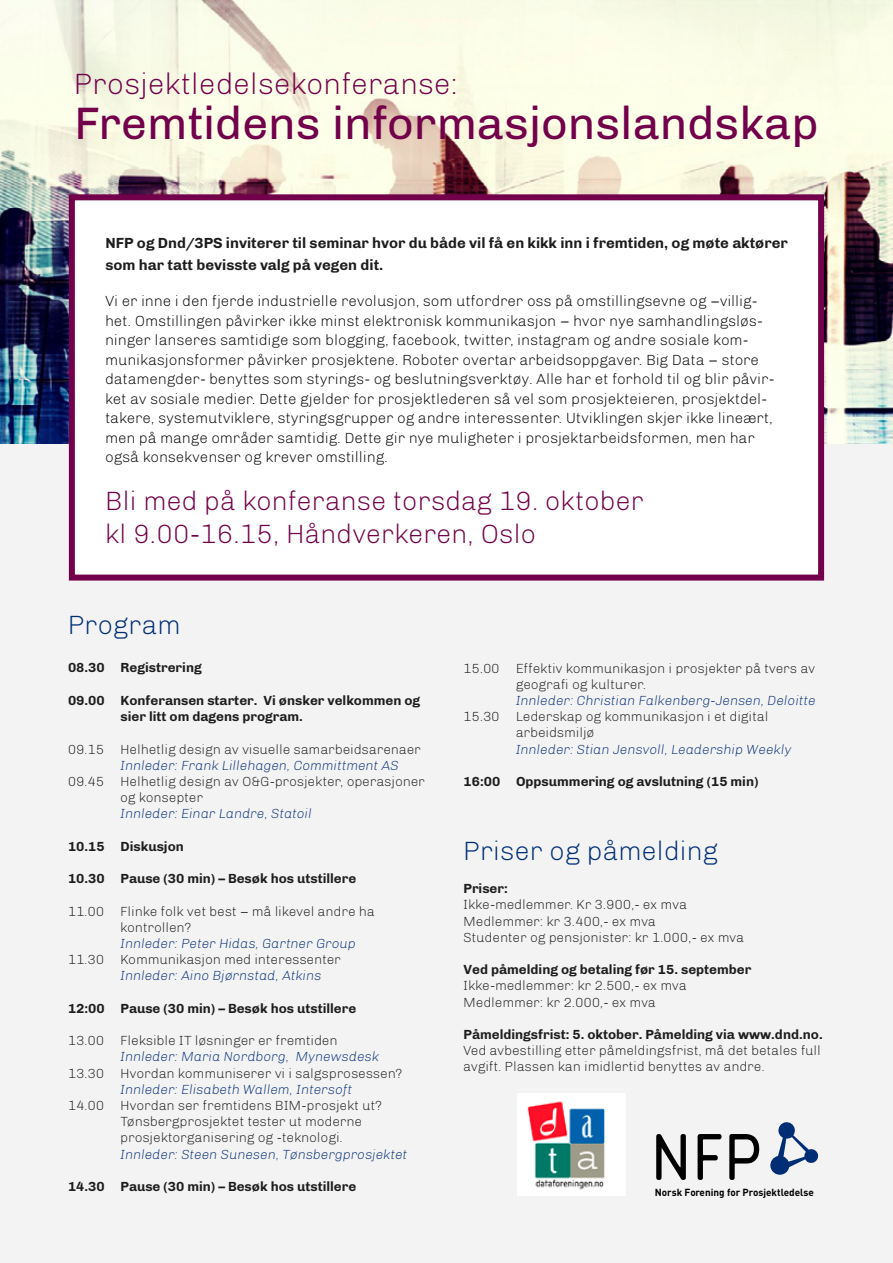
<style>
.page{position:relative;width:893px;height:1263px;background:#fff}
.page>*{position:absolute;margin:0;border:0;box-sizing:border-box;transform-origin:0 0}
.t1{font:46.5px "Chivo";color:#72004a}
.t2{font:300 30px "Chivo";color:#72004a}
.t3{font:300 27px/32.4px "Chivo";color:#72004a}
.t4{font:300 27px "Chivo";color:#002e75}
.t5{font:300 15px/19.5px "Chivo";color:#000}
.t6{font:700 15px/21.6px "Chivo";color:#1d1d1d}
.t7{font:300 13.5px/16.2px "Chivo";color:#1d1d1d}
.t8{font:700 13.5px/16.2px "Chivo";color:#1d1d1d}
.t9{font:italic 300 13.5px "Chivo";color:#0b347a}
.t10{font:700 10.2px "DIN";color:#000}
</style>
<div class="page">
<img style="left:0;top:0;width:893px;height:444px">
<div style="left:0;top:444px;width:893px;height:819px;background:#f3f3f3"></div>
<svg style="left:656px;top:1134px;width:30px;height:46px"></svg>
<svg style="left:697px;top:1134px;width:24px;height:46px"></svg>
<svg style="left:729px;top:1134px;width:30px;height:46px"></svg>
<svg style="left:770px;top:1122px;width:49px;height:53px"></svg>
<div style="left:69px;top:194px;width:755px;height:386px;background:#fff;border:6px solid #72004a"></div>
<img style="left:517px;top:1094px;width:108px;height:102px">
<h2 class="t2" style="left:74px;top:67px;width:386px">Prosjektledelsekonferanse:</h2>
<h1 class="t1" style="left:74px;top:96px;width:746px">Fremtidens informasjonslandskap</h1>
<p class="t6" style="left:105px;top:232px;width:684px">NFP og Dnd/3PS inviterer til seminar hvor du både vil få en kikk inn i fremtiden, og møte aktører som har tatt bevisste valg på vegen dit.</p>
<p class="t5" style="left:105px;top:292px;width:671px">Vi er inne i den fjerde industrielle revolusjon, som utfordrer oss på omstillingsevne og –villig&shy;het. Omstillingen påvirker ikke minst elektronisk kommunikasjon – hvor nye samhandlingsløs&shy;ninger lanseres samtidige som blogging, facebook, twitter, instagram og andre sosiale kom&shy;munikasjonsformer påvirker prosjektene. Roboter overtar arbeidsoppgaver. Big Data – store datamengder- benyttes som styrings- og beslutningsverktøy. Alle har et forhold til og blir påvir&shy;ket av sosiale medier. Dette gjelder for prosjektlederen så vel som prosjekteieren, prosjektdel&shy;takere, systemutviklere, styringsgrupper og andre interessenter. Utviklingen skjer ikke lineært, men på mange områder samtidig. Dette gir nye muligheter i prosjektarbeidsformen, men har også konsekvenser og krever omstilling.</p>
<h3 class="t3" style="left:105px;top:485px;width:540px">Bli med på konferanse torsdag 19. oktober kl 9.00-16.15, Håndverkeren, Oslo</h3>
<h3 class="t4" style="left:68px;top:609px;width:115px">Program</h3>
<p class="t8" style="left:68px;top:660px;width:135px">08.30 Registrering</p>
<p class="t8" style="left:121px;top:692px;width:301px;text-indent:-53px">09.00 Konferansen starter. Vi ønsker velkommen og sier litt om dagens program.</p>
<p class="t7" style="left:68px;top:741px;width:355px">09.15 Helhetlig design av visuelle samarbeidsarenaer</p>
<p class="t9" style="left:121px;top:757px;width:280px">Innleder: Frank Lillehagen, Committment AS</p>
<p class="t7" style="left:121px;top:773px;width:306px;text-indent:-53px">09.45 Helhetlig design av O&amp;G-prosjekter, operasjoner og konsepter</p>
<p class="t9" style="left:121px;top:806px;width:193px">Innleder: Einar Landre, Statoil</p>
<p class="t8" style="left:68px;top:838px;width:117px">10.15 Diskusjon</p>
<p class="t8" style="left:68px;top:870px;width:290px">10.30 Pause (30 min) – Besøk hos utstillere</p>
<p class="t7" style="left:121px;top:903px;width:256px;text-indent:-53px">11.00 Flinke folk vet best – må likevel andre ha kontrollen?</p>
<p class="t9" style="left:121px;top:935px;width:237px">Innleder: Peter Hidas, Gartner Group</p>
<p class="t7" style="left:68px;top:951px;width:275px">11.30 Kommunikasjon med interessenter</p>
<p class="t9" style="left:121px;top:968px;width:203px">Innleder: Aino Bjørnstad, Atkins</p>
<p class="t8" style="left:68px;top:1000px;width:290px">12:00 Pause (30 min) – Besøk hos utstillere</p>
<p class="t7" style="left:68px;top:1032px;width:271px">13.00 Fleksible IT løsninger er fremtiden</p>
<p class="t9" style="left:121px;top:1049px;width:260px">Innleder: Maria Nordborg, Mynewsdesk</p>
<p class="t7" style="left:68px;top:1065px;width:336px">13.30 Hvordan kommuniserer vi i salgsprosessen?</p>
<p class="t9" style="left:121px;top:1081px;width:233px">Innleder: Elisabeth Wallem, Intersoft</p>
<p class="t7" style="left:121px;top:1097px;width:263px;text-indent:-53px">14.00 Hvordan ser fremtidens BIM-prosjekt ut?<br>Tønsbergprosjektet tester ut moderne prosjektorganisering og -teknologi.</p>
<p class="t9" style="left:121px;top:1146px;width:289px">Innleder: Steen Sunesen, Tønsbergprosjektet</p>
<p class="t8" style="left:68px;top:1178px;width:290px">14.30 Pause (30 min) – Besøk hos utstillere</p>
<p class="t7" style="left:516px;top:660px;width:301px;text-indent:-53px">15.00 Effektiv kommunikasjon i prosjekter på tvers av geografi og kulturer.</p>
<p class="t9" style="left:516px;top:692px;width:301px">Innleder: Christian Falkenberg-Jensen, Deloitte</p>
<p class="t7" style="left:516px;top:708px;width:254px;text-indent:-53px">15.30 Lederskap og kommunikasjon i et digital arbeidsmiljø</p>
<p class="t9" style="left:516px;top:741px;width:277px">Innleder: Stian Jensvoll, Leadership Weekly</p>
<p class="t8" style="left:463px;top:773px;width:297px">16:00 Oppsummering og avslutning (15 min)</p>
<h3 class="t4" style="left:463px;top:835px;width:257px">Priser og påmelding</h3>
<p class="t8" style="left:463px;top:880px;width:46px">Priser:</p>
<p class="t7" style="left:463px;top:897px;width:282px">Ikke-medlemmer. Kr 3.900,- ex mva<br>Medlemmer: kr 3.400,- ex mva<br>Studenter og pensjonister: kr 1.000,- ex mva</p>
<p class="t8" style="left:463px;top:961px;width:289px">Ved påmelding og betaling før 15. september</p>
<p class="t7" style="left:463px;top:978px;width:225px">Ikke-medlemmer: kr 2.500,- ex mva<br>Medlemmer: kr 2.000,- ex mva</p>
<p class="t8" style="left:463px;top:1026px;width:361px">Påmeldingsfrist: 5. oktober. Påmelding via www.dnd.no.</p>
<p class="t7" style="left:463px;top:1042px;width:359px">Ved avbestilling etter påmeldingsfrist, må det betales full avgift. Plassen kan imidlertid benyttes av andre.</p>
<p class="t10" style="left:655px;top:1185px;width:161px">Norsk Forening for Prosjektledelse</p>
</div>
